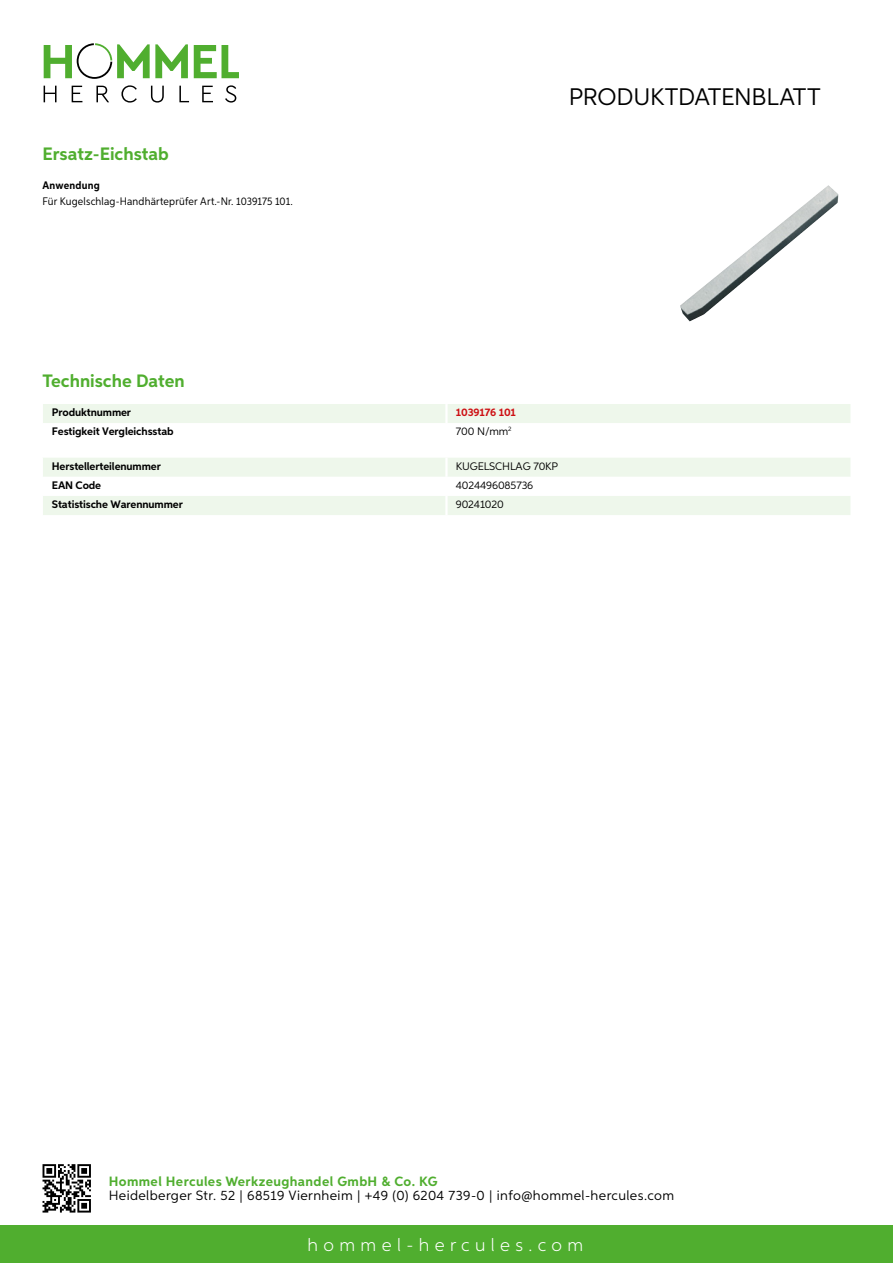
<style>
.page{position:relative;width:893px;height:1263px;background:#fff}
.page>*{position:absolute;margin:0;border:0;box-sizing:border-box;transform-origin:0 0}
.t1{font:24px "Aspira";letter-spacing:-.01em;color:#000}
.t2{font:700 18px "Aspira";color:#50ae2f}
.t3{font:300 18px "Aspira";letter-spacing:.3em;color:#fff}
.t4{font:13.5px "Aspira";letter-spacing:.03em;color:#000}
.t5{font:700 13.5px "Aspira";letter-spacing:.03em;color:#50ae2f}
.t6{font:700 10.95px "Aspira";letter-spacing:-.01em;color:#000}
.t7{font:10.95px "Aspira Nar";letter-spacing:.015em;color:#000}
.t8{font:10.95px "Aspira";letter-spacing:-.01em;color:#000}
.t9{font:700 10.95px "Aspira";letter-spacing:-.01em;color:#cd1013}
.t10{font:700 10.95px "Aspira Nar";letter-spacing:.02em;color:#000}
</style>
<div class="page">
<div style="left:0;top:1226px;width:893px;height:37px;background:#50ae2f"></div>
<svg style="left:43px;top:1164px;width:48px;height:48px"></svg>
<svg style="left:194px;top:45px;width:45px;height:33px"></svg>
<svg style="left:44px;top:43px;width:144px;height:36px"></svg>
<svg style="left:44px;top:86px;width:13px;height:16px"></svg>
<svg style="left:72px;top:86px;width:10px;height:16px"></svg>
<svg style="left:96px;top:86px;width:13px;height:16px"></svg>
<svg style="left:121px;top:85px;width:16px;height:18px"></svg>
<svg style="left:151px;top:86px;width:13px;height:17px"></svg>
<svg style="left:179px;top:86px;width:10px;height:16px"></svg>
<svg style="left:202px;top:86px;width:11px;height:16px"></svg>
<svg style="left:225px;top:85px;width:11px;height:18px"></svg>
<div style="left:43px;top:404px;width:807px;height:19px;background:#eef7eb"></div>
<svg style="left:43px;top:458px;width:807px;height:57px"></svg>
<hr style="left:445px;top:496px;width:3px;height:19px;background:#fff">
<img style="left:680px;top:185px;width:158px;height:136px">
<h2 class="t2" style="left:43px;top:142px;width:128px">Ersatz-Eichstab</h2>
<p class="t10" style="left:43px;top:179px;width:59px">Anwendung</p>
<p class="t7" style="left:43px;top:194px;width:252px">Für Kugelschlag-Handhärteprüfer Art.-Nr. 1039175 101.</p>
<h1 class="t1" style="left:569px;top:82px;width:253px">Produktdatenblatt</h1>
<h2 class="t2" style="left:43px;top:370px;width:144px">Technische Daten</h2>
<p class="t6" style="left:52px;top:405px;width:81px">Produktnummer</p>
<p class="t9" style="left:456px;top:405px;width:62px">1039176 101</p>
<p class="t6" style="left:52px;top:425px;width:123px">Festigkeit Vergleichsstab</p>
<p class="t8" style="left:456px;top:425px;width:57px">700 N/mm<sup>2</sup></p>
<p class="t6" style="left:52px;top:459px;width:111px">Herstellerteilenummer</p>
<p class="t8" style="left:456px;top:459px;width:104px">KUGELSCHLAG 70KP</p>
<p class="t6" style="left:52px;top:478px;width:51px">EAN Code</p>
<p class="t8" style="left:456px;top:478px;width:79px">4024496085736</p>
<p class="t6" style="left:52px;top:497px;width:132px">Statistische Warennummer</p>
<p class="t8" style="left:456px;top:497px;width:49px">90241020</p>
<p class="t5" style="left:109px;top:1172px;width:330px">Hommel Hercules Werkzeughandel GmbH &amp; Co. KG</p>
<p class="t4" style="left:109px;top:1187px;width:567px">Heidelberger Str. 52 | 68519 Viernheim | +49 (0) 6204 739-0 | info@hommel-hercules.com</p>
<h2 class="t3" style="left:307px;top:1234px;width:277px">hommel-hercules.com</h2>
</div>
